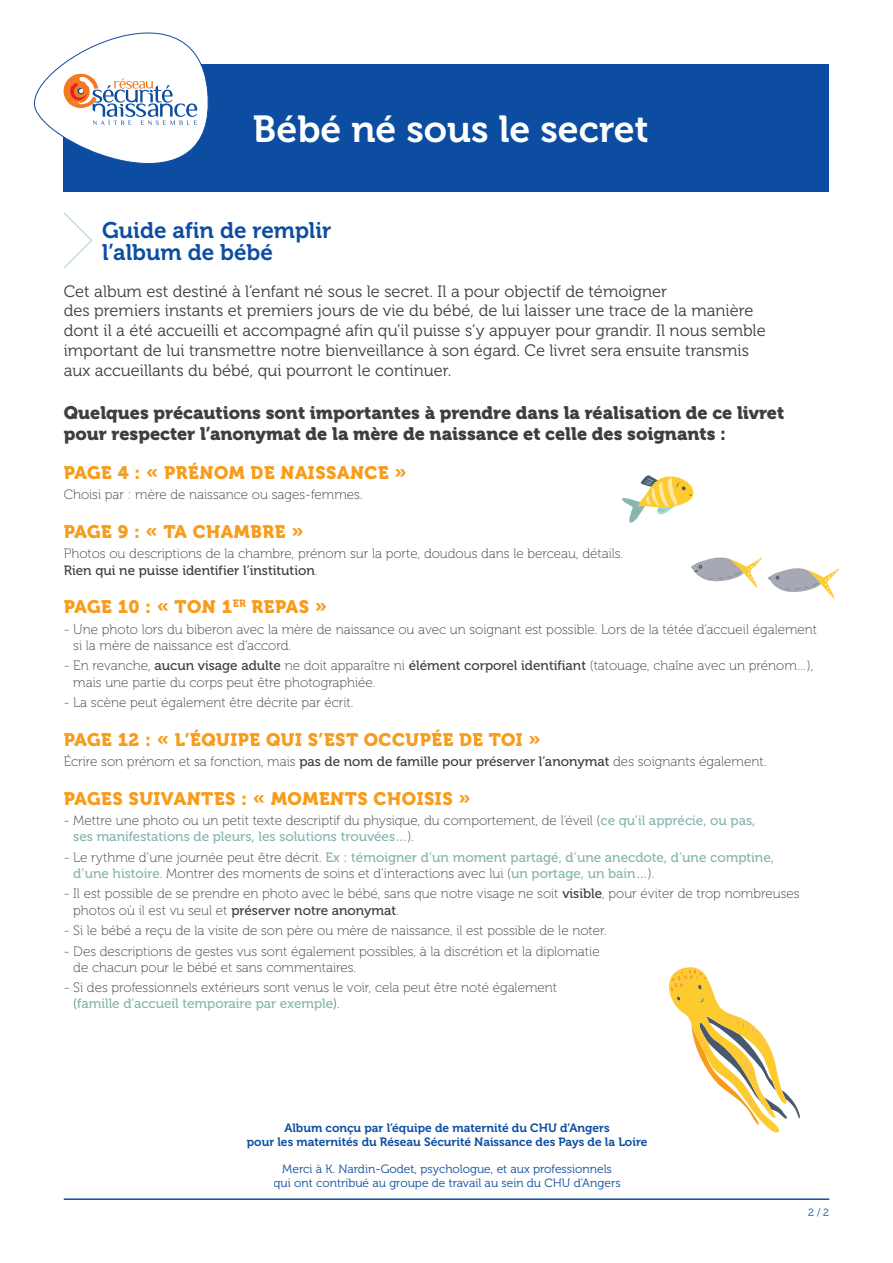
<style>
.page{position:relative;width:893px;height:1263px;background:#fff}
.page>*{position:absolute;margin:0;border:0;box-sizing:border-box;transform-origin:0 0}
.t1{font:37.5px "Museo 700";color:#fff}
.t2{font:22.5px/21.8px "Museo 700";color:#0d4da1}
.t3{font:18px/21.6px "Museo 900";color:#3e3e3f}
.t4{font:18px "Museo 900";letter-spacing:.03em;color:#f89c1c}
.t5{font:16.5px/19.8px "Museo 300";color:#3e3e3f}
.t6{font:13.5px/16.2px "Museo 100";color:#3e3e3f}
.t7{font:13.5px "Museo 500";color:#87b5b0}
.t8{font:13.5px "Museo 500";color:#3e3e3f}
.t9{font:12px/14.4px "Museo 700";color:#0d4da1;text-align:center}
.t10{font:12px/14.4px "Museo 300";color:#0d4da1;text-align:center}
.t11{font:10.5px "Museo 300";color:#0d4da1}
.s1{font-family:"Museo 100"}
.s2{font-family:"Museo 500"}
.s3{font-family:"Museo 500";color:#87b5b0}
.s4{font-family:"Museo 100";color:#3e3e3f}
</style>
<div class="page">
<svg style="left:669px;top:967px;width:131px;height:166px"></svg>
<svg style="left:622px;top:475px;width:72px;height:48px"></svg>
<svg style="left:691px;top:557px;width:148px;height:42px"></svg>
<hr style="left:64px;top:1198px;width:765px;height:2px;background:#0d4da1">
<div style="left:64px;top:64px;width:765px;height:127px;background:#0d4da1"></div>
<svg style="left:34px;top:32px;width:184px;height:236px"></svg>
<h1 class="t1" style="left:253px;top:108px;width:397px">Bébé né sous le secret</h1>
<h2 class="t2" style="left:102px;top:220px;width:231px">Guide afin de remplir l’album de bébé</h2>
<p class="t5" style="left:64px;top:281px;width:703px">Cet album est destiné à l’enfant né sous le secret. Il a pour objectif de témoigner<br>des premiers instants et premiers jours de vie du bébé, de lui laisser une trace de la manière dont il a été accueilli et accompagné afin qu’il puisse s’y appuyer pour grandir. Il nous semble important de lui transmettre notre bienveillance à son égard. Ce livret sera ensuite transmis aux accueillants du bébé, qui pourront le continuer.</p>
<h3 class="t3" style="left:64px;top:402px;width:722px">Quelques précautions sont importantes à prendre dans la réalisation de ce livret pour respecter l’anonymat de la mère de naissance et celle des soignants :</h3>
<h3 class="t4" style="left:64px;top:462px;width:345px">PAGE 4 : « PRÉNOM DE NAISSANCE »</h3>
<p class="t6" style="left:64px;top:487px;width:300px">Choisi par : mère de naissance ou sages-femmes.</p>
<h3 class="t4" style="left:64px;top:521px;width:241px">PAGE 9 : « TA CHAMBRE »</h3>
<p class="t6" style="left:64px;top:546px;width:561px">Photos ou descriptions de la chambre, prénom sur la porte, doudous dans le berceau, détails.</p>
<p class="t8" style="left:64px;top:562px;width:255px">Rien qui ne puisse identifier l’institution<span class="s1">.</span></p>
<h3 class="t4" style="left:64px;top:597px;width:265px">PAGE 10 : « TON 1<sup>ER</sup> REPAS »</h3>
<p class="t6" style="left:73px;top:621px;width:745px;text-indent:-10px">- Une photo lors du biberon avec la mère de naissance ou avec un soignant est possible. Lors de la tétée d’accueil également si la mère de naissance est d’accord.</p>
<p class="t6" style="left:73px;top:658px;width:742px;text-indent:-10px">- En revanche, <span class="s2">aucun visage adulte</span> ne doit apparaître ni <span class="s2">élément corporel identifiant</span> (tatouage, chaîne avec un prénom…), mais une partie du corps peut être photographiée.</p>
<p class="t6" style="left:64px;top:694px;width:291px">- La scène peut également être décrite par écrit.</p>
<h3 class="t4" style="left:64px;top:729px;width:479px">PAGE 12 : « L’ÉQUIPE QUI S’EST OCCUPÉE DE TOI »</h3>
<p class="t6" style="left:64px;top:754px;width:704px">Écrire son prénom et sa fonction, mais <span class="s2">pas de nom de famille pour préserver l’anonymat</span> des soignants également.</p>
<h3 class="t4" style="left:64px;top:788px;width:408px">PAGES SUIVANTES : « MOMENTS CHOISIS »</h3>
<p class="t6" style="left:64px;top:813px;width:693px">- Mettre une photo ou un petit texte descriptif du physique, du comportement, de l’éveil (<span class="s3">ce qu’il apprécie, ou pas,</span></p>
<p class="t7" style="left:73px;top:829px;width:342px">ses manifestations de pleurs, les solutions trouvées…<span class="s4">).</span></p>
<p class="t7" style="left:64px;top:850px;width:712px"><span class="s4">- Le rythme d’une journée peut être décrit.</span> Ex : témoigner d’un moment partagé, d’une anecdote, d’une comptine,</p>
<p class="t6" style="left:73px;top:865px;width:583px"><span class="s3">d’une histoire</span>. Montrer des moments de soins et d’interactions avec lui (<span class="s3">un portage, un bain…</span>).</p>
<p class="t6" style="left:73px;top:886px;width:728px;text-indent:-10px">- Il est possible de se prendre en photo avec le bébé, sans que notre visage ne soit <span class="s2">visible</span>, pour éviter de trop nombreuses photos où il est vu seul et <span class="s2">préserver notre anonymat</span>.</p>
<p class="t6" style="left:64px;top:923px;width:544px">- Si le bébé a reçu de la visite de son père ou mère de naissance, il est possible de le noter.</p>
<p class="t6" style="left:73px;top:943px;width:528px;text-indent:-10px">- Des descriptions de gestes vus sont également possibles, à la discrétion et la diplomatie de chacun pour le bébé et sans commentaires.</p>
<p class="t6" style="left:64px;top:980px;width:495px">- Si des professionnels extérieurs sont venus le voir, cela peut être noté également</p>
<p class="t7" style="left:73px;top:996px;width:268px"><span class="s4">(</span>famille d’accueil temporaire par exemple<span class="s4">).</span></p>
<p class="t9" style="left:247px;top:1121px;width:402px">Album conçu par l’équipe de maternité du CHU d’Angers<br>pour les maternités du Réseau Sécurité Naissance des Pays de la Loire</p>
<p class="t10" style="left:274px;top:1161px;width:348px">Merci à K. Nardin-Godet, psychologue, et aux professionnels qui ont contribué au groupe de travail au sein du CHU d’Angers</p>
<p class="t11" style="left:808px;top:1206px;width:22px">2 / 2</p>
</div>
